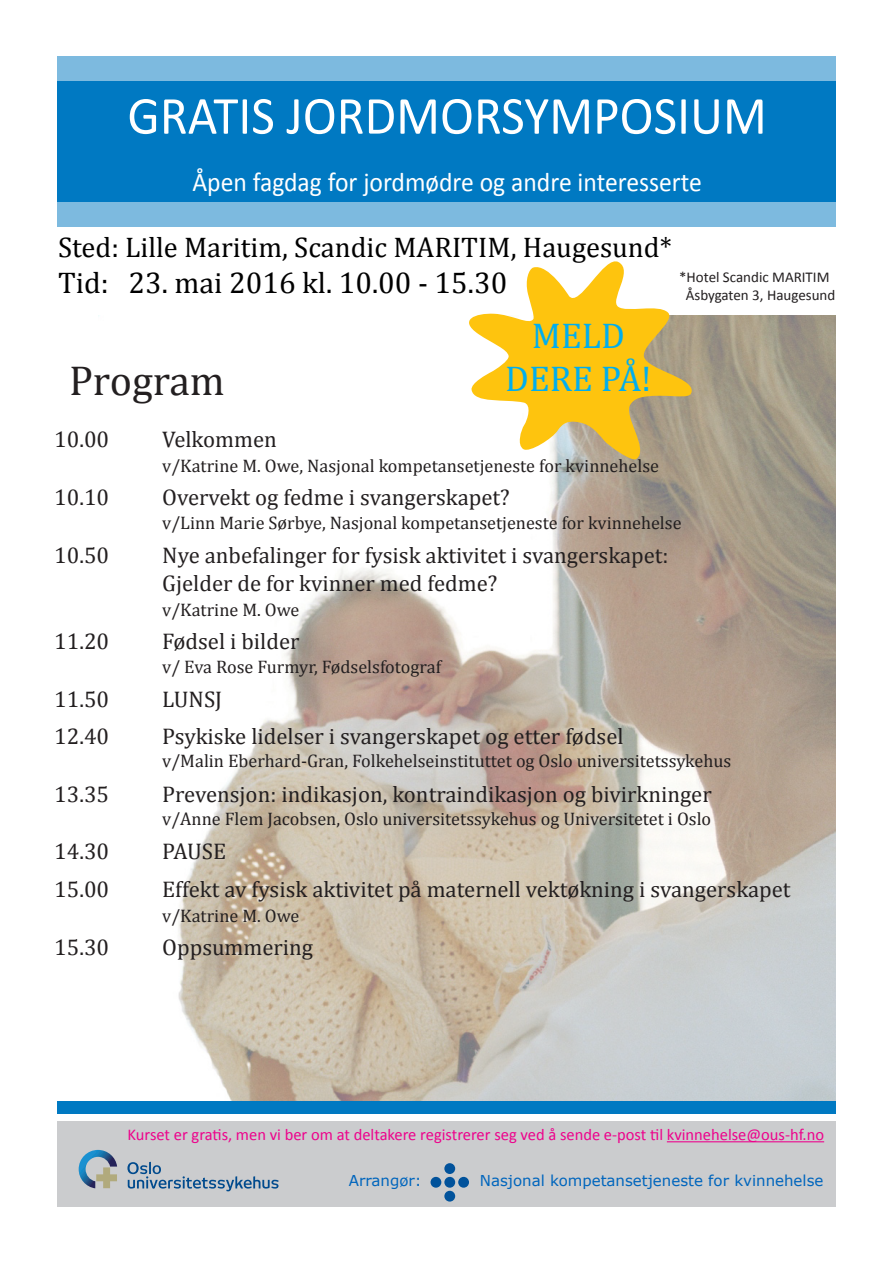
<style>
.page{position:relative;width:893px;height:1263px;background:#fff}
.page>*{position:absolute;margin:0;border:0;box-sizing:border-box;transform-origin:0 0}
.t1{font:54px "Calibri";color:#fff;scale:.95 1}
.t2{font:42px "Cambria";color:#231f20}
.t3{font:36px "Cambria";color:#00aeef}
.t4{font:30px "Cambria";color:#000}
.t5{font:28.5px "Cambria";color:#000}
.t6{font:27px "Calibri";color:#fff;scale:.95 1}
.t7{font:22.65px/28.8px "Cambria";color:#231f20}
.t8{font:18.15px "Cambria";color:#231f20}
.t9{font:16.5px "Calibri";color:#ed028c}
.t10{font:15px "Verdana";color:#0065bd}
.t11{font:15px "Calibri";color:#231f20}
</style>
<div class="page">
<img style="left:178px;top:315px;width:658px;height:786px">
<div style="left:57px;top:56px;width:779px;height:170px;background:#7dbadf"></div>
<div style="left:57px;top:82px;width:779px;height:120px;background:#0079c2"></div>
<div style="left:57px;top:1121px;width:779px;height:85px;background:#cbccce"></div>
<div style="left:57px;top:1101px;width:779px;height:13px;background:#0079c2"></div>
<svg style="left:127px;top:1162px;width:152px;height:29px"></svg>
<svg style="left:79px;top:1150px;width:38px;height:38px"></svg>
<svg style="left:457px;top:261px;width:235px;height:201px"></svg>
<hr style="left:667px;top:1141px;width:157px;height:1px;background:#ed028c">
<div style="left:431px;top:1177px;width:10px;height:11px;background:#01529b;border-radius:5px"></div>
<div style="left:444px;top:1177px;width:11px;height:11px;background:#01529b;border-radius:5px"></div>
<div style="left:444px;top:1163px;width:11px;height:11px;background:#01529b;border-radius:5px"></div>
<div style="left:444px;top:1191px;width:11px;height:10px;background:#01529b;border-radius:5px"></div>
<div style="left:458px;top:1177px;width:11px;height:11px;background:#01529b;border-radius:5px"></div>
<p class="t1" style="left:127px;top:82px;width:674px">GRATIS JORDMORSYMPOSIUM</p>
<p class="t6" style="left:192px;top:165px;width:538px">Åpen fagdag for jordmødre og andre interesserte</p>
<p class="t5" style="left:58px;top:231px;width:615px">Sted: Lille Maritim, Scandic MARITIM, Haugesund*</p>
<p class="t4" style="left:58px;top:266px;width:451px">Tid: 23. mai 2016 kl. 10.00 - 15.30</p>
<p class="t2" style="left:69px;top:356px;width:157px">Program</p>
<p class="t3" style="left:532px;top:315px;width:95px">MELD</p>
<p class="t3" style="left:505px;top:358px;width:148px">DERE PÅ!</p>
<p class="t11" style="left:679px;top:268px;width:152px">*Hotel Scandic MARITIM</p>
<p class="t11" style="left:686px;top:286px;width:151px">Åsbygaten 3, Haugesund</p>
<p class="t7" style="left:54px;top:425px;width:57px">10.00</p>
<p class="t7" style="left:162px;top:425px;width:116px">Velkommen</p>
<p class="t8" style="left:162px;top:455px;width:498px">v/Katrine M. Owe, Nasjonal kompetansetjeneste for kvinnehelse</p>
<p class="t7" style="left:54px;top:483px;width:57px">10.10</p>
<p class="t7" style="left:162px;top:483px;width:349px">Overvekt og fedme i svangerskapet?</p>
<p class="t8" style="left:162px;top:512px;width:521px">v/Linn Marie Sørbye, Nasjonal kompetansetjeneste for kvinnehelse</p>
<p class="t7" style="left:54px;top:540px;width:57px">10.50</p>
<p class="t7" style="left:162px;top:540px;width:508px">Nye anbefalinger for fysisk aktivitet i svangerskapet:<br>Gjelder de for kvinner med fedme?</p>
<p class="t8" style="left:162px;top:599px;width:139px">v/Katrine M. Owe</p>
<p class="t7" style="left:54px;top:627px;width:57px">11.20</p>
<p class="t7" style="left:162px;top:627px;width:139px">Fødsel i bilder</p>
<p class="t8" style="left:162px;top:656px;width:280px">v/ Eva Rose Furmyr, Fødselsfotograf</p>
<p class="t7" style="left:54px;top:684px;width:57px">11.50</p>
<p class="t7" style="left:162px;top:684px;width:62px">LUNSJ</p>
<p class="t7" style="left:54px;top:722px;width:57px">12.40</p>
<p class="t7" style="left:162px;top:722px;width:463px">Psykiske lidelser i svangerskapet og etter fødsel</p>
<p class="t8" style="left:162px;top:750px;width:570px">v/Malin Eberhard-Gran, Folkehelseinstituttet og Oslo universitetssykehus</p>
<p class="t7" style="left:54px;top:780px;width:57px">13.35</p>
<p class="t7" style="left:162px;top:780px;width:551px">Prevensjon: indikasjon, kontraindikasjon og bivirkninger</p>
<p class="t8" style="left:162px;top:808px;width:551px">v/Anne Flem Jacobsen, Oslo universitetssykehus og Universitetet i Oslo</p>
<p class="t7" style="left:54px;top:837px;width:57px">14.30</p>
<p class="t7" style="left:162px;top:837px;width:66px">PAUSE</p>
<p class="t7" style="left:54px;top:875px;width:57px">15.00</p>
<p class="t7" style="left:162px;top:875px;width:630px">Effekt av fysisk aktivitet på maternell vektøkning i svangerskapet</p>
<p class="t8" style="left:162px;top:905px;width:139px">v/Katrine M. Owe</p>
<p class="t7" style="left:54px;top:933px;width:57px">15.30</p>
<p class="t7" style="left:162px;top:933px;width:152px">Oppsummering</p>
<p class="t9" style="left:128px;top:1124px;width:698px">Kurset er gratis, men vi ber om at deltakere registrerer seg ved å sende e-post til kvinnehelse@ous-hf.no</p>
<p class="t10" style="left:349px;top:1171px;width:74px">Arrangør:</p>
<p class="t10" style="left:480px;top:1171px;width:345px">Nasjonal kompetansetjeneste for kvinnehelse</p>
</div>
